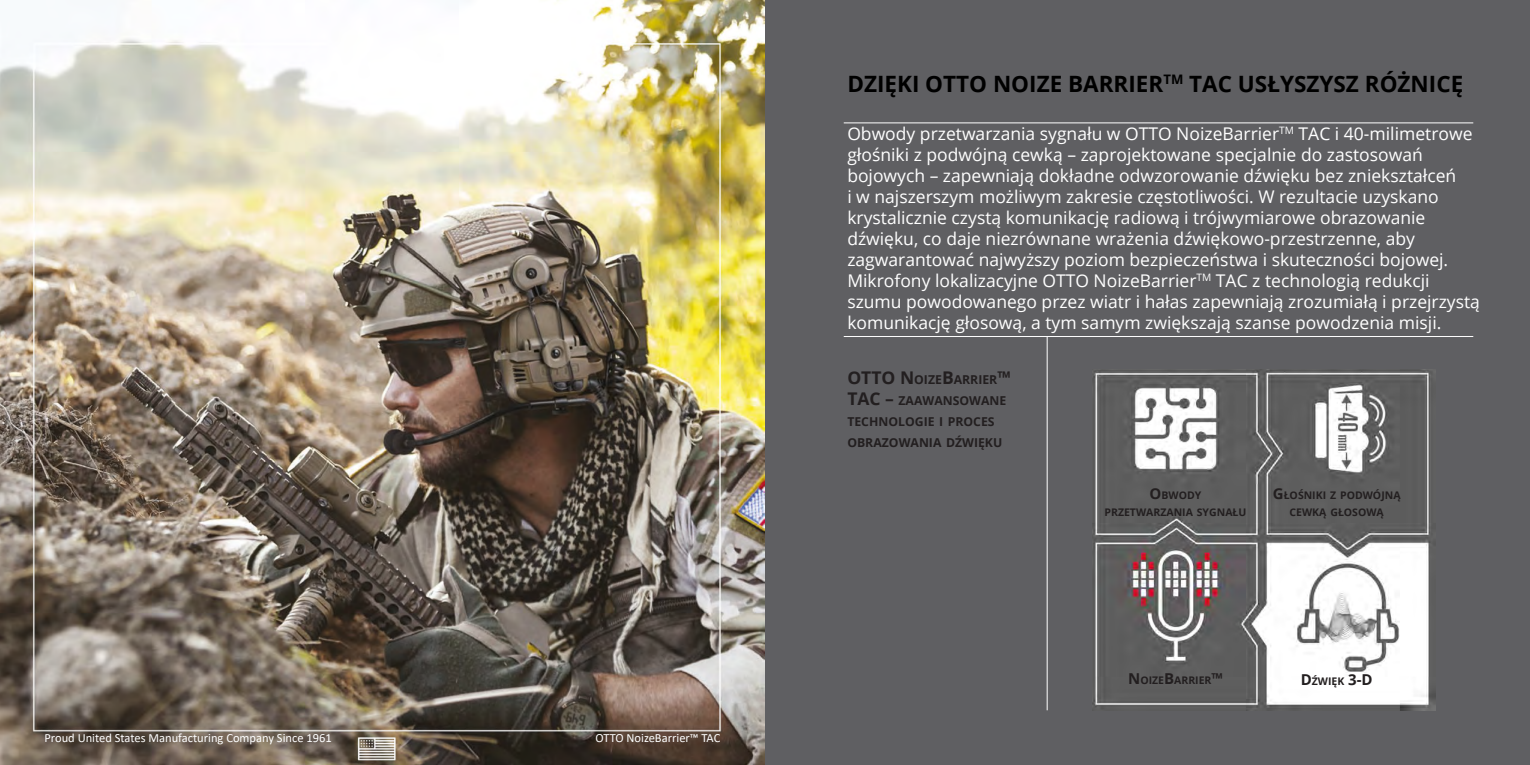
<style>
.page{position:relative;width:1530px;height:765px;background:#fff}
.page>*{position:absolute;margin:0;border:0;box-sizing:border-box;transform-origin:0 0}
.t1{font:700 22.5px "Open Sans";color:#000}
.t2{font:17.5px/21px "Open Sans";color:#fff}
.t3{font:700 17.5px "Open Sans";color:#231f20}
.t4{font:12.5px "Calibri";color:#fff}
.t5{font:700 12.25px/21px "Open Sans";color:#231f20}
.t6{font:700 10.5px/17.5px "Open Sans";color:#231f20;text-align:center}
.s1{font-size:17.5px}
.s2{font-size:15px}
</style>
<div class="page">
<img style="left:0;top:0;width:765px;height:765px">
<div style="left:765px;top:0;width:765px;height:765px;background:#5f5f62"></div>
<img style="left:1092px;top:369px;width:343px;height:341px">
<hr style="left:1047px;top:336px;width:1px;height:374px;background:#fff">
<hr style="left:844px;top:122px;width:629px;height:1px;background:#fff">
<hr style="left:844px;top:336px;width:629px;height:1px;background:#fff">
<p class="t4" style="left:45px;top:729px;width:289px">Proud United States Manufacturing Company Since 1961</p>
<p class="t4" style="left:596px;top:729px;width:126px">OTTO NoizeBarrier™ TAC</p>
<p class="t1" style="left:847px;top:68px;width:617px">DZIĘKI OTTO NOIZE BARRIER<sup>TM</sup> TAC USŁYSZYSZ RÓŻNICĘ</p>
<p class="t2" style="left:847px;top:123px;width:634px">Obwody przetwarzania sygnału w OTTO NoizeBarrier<sup>TM</sup> TAC i 40-milimetrowe głośniki z podwójną cewką – zaprojektowane specjalnie do zastosowań bojowych – zapewniają dokładne odwzorowanie dźwięku bez zniekształceń<br>i w najszerszym możliwym zakresie częstotliwości. W rezultacie uzyskano krystalicznie czystą komunikację radiową i trójwymiarowe obrazowanie dźwięku, co daje niezrównane wrażenia dźwiękowo-przestrzenne, aby zagwarantować najwyższy poziom bezpieczeństwa i skuteczności bojowej.<br>Mikrofony lokalizacyjne OTTO NoizeBarrier<sup>TM</sup> TAC z technologią redukcji szumu powodowanego przez wiatr i hałas zapewniają zrozumiałą i przejrzystą komunikację głosową, a tym samym zwiększają szanse powodzenia misji.</p>
<p class="t3" style="left:847px;top:365px;width:13px">OTTO</p>
<p class="t5" style="left:900px;top:368px;width:112px"><span class="s1">N</span> OIZE<span class="s1">B</span>ARRIER<span class="s1">™</span></p>
<p class="t3" style="left:847px;top:386px;width:12px">TAC</p>
<p class="t5" style="left:847px;top:389px;width:161px;text-indent:38px"><span class="s1">–</span> ZAAWANSOWANE<br>TECHNOLOGIE I PROCES<br>OBRAZOWANIA DŹWIĘKU</p>
<p class="t6" style="left:1105px;top:486px;width:143px"><span class="s2">O</span> BWODY<br>PRZETWARZANIA SYGNAŁU</p>
<p class="t6" style="left:1273px;top:486px;width:129px"><span class="s2">G</span>ŁOŚNIKI Z PODWÓJNĄ<br>CEWKĄ GŁOSOWĄ</p>
<p class="t6" style="left:1128px;top:671px;width:96px"><span class="s2">N</span> OIZE<span class="s2">B</span>ARRIER<span class="s2">™</span></p>
<p class="t6" style="left:1301px;top:673px;width:71px"><span class="s2">D</span>ŹWIĘK <span class="s2">3-D</span></p>
</div>
